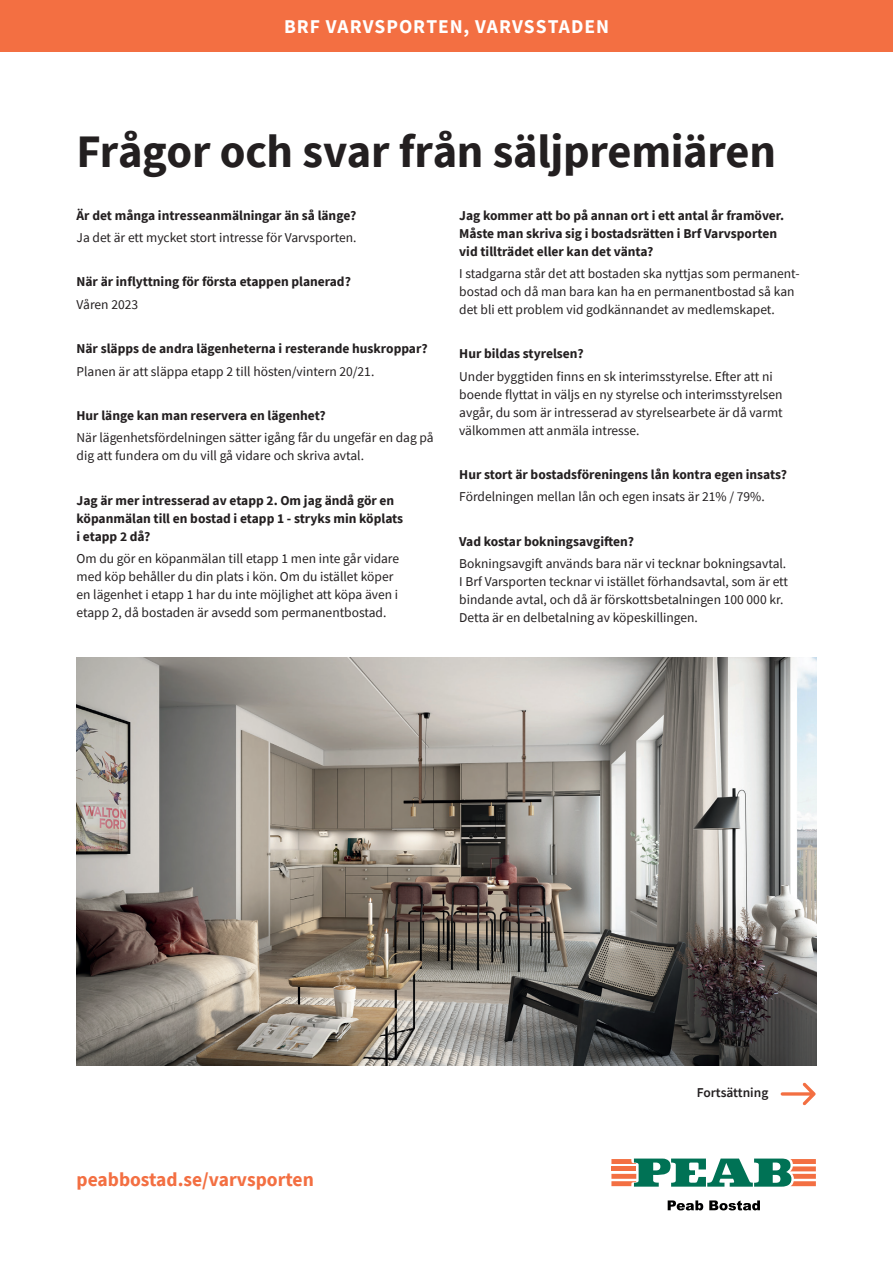
<style>
.page{position:relative;width:893px;height:1263px;background:#fff}
.page>*{position:absolute;margin:0;border:0;box-sizing:border-box;transform-origin:0 0}
.t1{font:700 46.5px "Source Sans Pro";letter-spacing:-.005em;color:#231f20}
.t2{font:700 19.5px "Source Sans Pro";letter-spacing:.05em;color:#fff}
.t3{font:700 19.5px "Source Sans Pro";color:#f36f42}
.t4{font:13.5px/18px "Source Sans Pro";color:#231f20}
.t5{font:700 13.5px/18px "Source Sans Pro";color:#231f20}
.t6{font:600 13.5px "Source Sans Pro";color:#231f20}
</style>
<div class="page">
<svg style="left:668px;top:1200px;width:35px;height:10px"></svg>
<svg style="left:709px;top:1200px;width:51px;height:10px"></svg>
<svg style="left:611px;top:1158px;width:205px;height:29px"></svg>
<div style="left:0;top:0;width:893px;height:51px;background:#f36f42"></div>
<svg style="left:781px;top:1082px;width:35px;height:23px"></svg>
<img style="left:77px;top:657px;width:739px;height:408px">
<h2 class="t2" style="left:284px;top:13px;width:326px">BRF VARVSPORTEN, VARVSSTADEN</h2>
<h1 class="t1" style="left:77px;top:120px;width:701px">Frågor och svar från säljpremiären</h1>
<p class="t5" style="left:77px;top:206px;width:281px">Är det många intresseanmälningar än så länge?</p>
<p class="t4" style="left:77px;top:228px;width:281px">Ja det är ett mycket stort intresse för Varvsporten.</p>
<p class="t5" style="left:77px;top:273px;width:276px">När är inflyttning för första etappen planerad?</p>
<p class="t4" style="left:77px;top:295px;width:63px">Våren 2023</p>
<p class="t5" style="left:77px;top:340px;width:353px">När släpps de andra lägenheterna i resterande huskroppar?</p>
<p class="t4" style="left:77px;top:362px;width:299px">Planen är att släppa etapp 2 till hösten/vintern 20/21.</p>
<p class="t5" style="left:77px;top:406px;width:251px">Hur länge kan man reservera en lägenhet?</p>
<p class="t4" style="left:77px;top:429px;width:359px">När lägenhetsfördelningen sätter igång får du ungefär en dag på dig att fundera om du vill gå vidare och skriva avtal.</p>
<p class="t5" style="left:77px;top:491px;width:328px">Jag är mer intresserad av etapp 2. Om jag ändå gör en köpanmälan till en bostad i etapp 1 - stryks min köplats i etapp 2 då?</p>
<p class="t4" style="left:77px;top:549px;width:324px">Om du gör en köpanmälan till etapp 1 men inte går vidare med köp behåller du din plats i kön. Om du istället köper en lägenhet i etapp 1 har du inte möjlighet att köpa även i etapp 2, då bostaden är avsedd som permanentbostad.</p>
<p class="t5" style="left:459px;top:206px;width:326px">Jag kommer att bo på annan ort i ett antal år framöver.<br>Måste man skriva sig i bostadsrätten i Brf Varvsporten vid tillträdet eller kan det vänta?</p>
<p class="t4" style="left:459px;top:264px;width:342px">I stadgarna står det att bostaden ska nyttjas som permanent&shy;bostad och då man bara kan ha en permanentbostad så kan det bli ett problem vid godkännandet av medlemskapet.</p>
<p class="t5" style="left:459px;top:345px;width:126px">Hur bildas styrelsen?</p>
<p class="t4" style="left:459px;top:367px;width:325px">Under byggtiden finns en sk interimsstyrelse. Efter att ni boende flyttat in väljs en ny styrelse och interimsstyrelsen avgår, du som är intresserad av styrelsearbete är då varmt välkommen att anmäla intresse.</p>
<p class="t5" style="left:459px;top:465px;width:329px">Hur stort är bostadsföreningens lån kontra egen insats?</p>
<p class="t4" style="left:459px;top:488px;width:307px">Fördelningen mellan lån och egen insats är 21% / 79%.</p>
<p class="t5" style="left:459px;top:532px;width:176px">Vad kostar bokningsavgiften?</p>
<p class="t4" style="left:459px;top:555px;width:330px">Bokningsavgift används bara när vi tecknar bokningsavtal.<br>I Brf Varsporten tecknar vi istället förhandsavtal, som är ett bindande avtal, och då är förskottsbetalningen 100 000 kr.<br>Detta är en delbetalning av köpeskillingen.</p>
<h2 class="t3" style="left:77px;top:1167px;width:239px">peabbostad.se/varvsporten</h2>
<p class="t6" style="left:697px;top:1084px;width:73px">Fortsättning</p>
</div>
